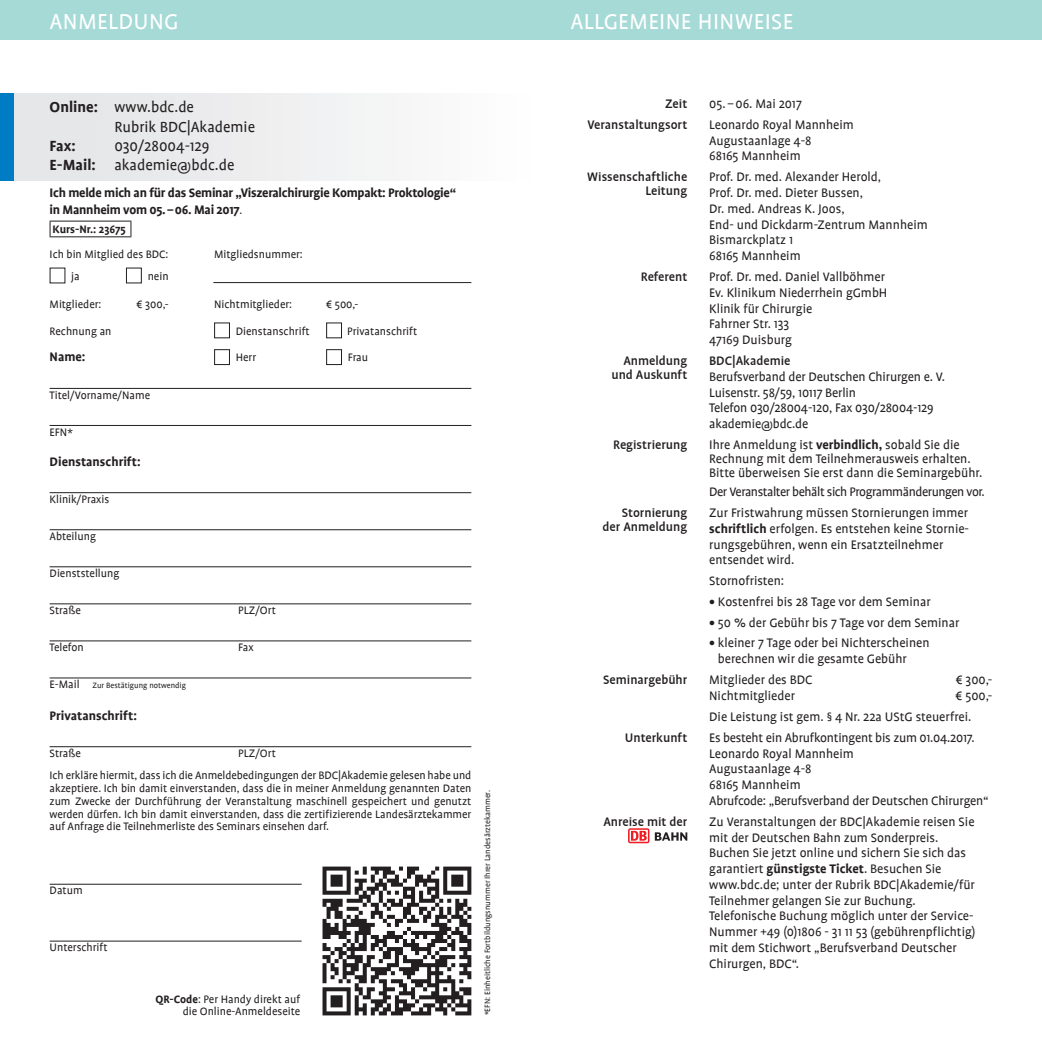
<style>
.page{position:relative;width:1042px;height:1042px;background:#fff}
.page>*{position:absolute;margin:0;border:0;box-sizing:border-box;transform-origin:0 0}
.t1{font:24.5px "Profile";letter-spacing:.015em;color:#fff}
.t2{font:16.62px/19.2px "Profile";color:#231f20}
.t3{font:700 16.62px "Profile";color:#231f20}
.t4{font:14px/15.8px "Profile";color:#231f20}
.t5{font:500 14px/14px "Profile";color:#231f20;text-align:right}
.t6{font:700 14px/16.8px "Profile";letter-spacing:-.02em;color:#231f20}
.t7{font:14px "Profile";letter-spacing:-.03em;color:#231f20}
.t8{font:12.25px/12.8px "Profile";color:#231f20;text-align:right}
.t9{font:700 12.25px "Profile";color:#231f20}
.t10{font:8.75px "Profile";color:#231f20}
.s1{font-weight:700}
.s2{font-weight:400;font-size:12.25px}
.s3{font-size:12.25px}
</style>
<div class="page">
<div style="left:0;top:0;width:1042px;height:40px;background:#a6dad6"></div>
<div style="left:0;top:93px;width:536px;height:88px;background:linear-gradient(to right,#e2e3e5,#fdfdfd)"></div>
<hr style="left:213px;top:282px;width:258px;height:1px;background:#231f20">
<hr style="left:50px;top:388px;width:421px;height:1px;background:#231f20">
<hr style="left:50px;top:425px;width:421px;height:1px;background:#231f20">
<hr style="left:50px;top:492px;width:421px;height:1px;background:#231f20">
<hr style="left:50px;top:529px;width:421px;height:1px;background:#231f20">
<hr style="left:50px;top:566px;width:421px;height:1px;background:#231f20">
<hr style="left:50px;top:603px;width:421px;height:1px;background:#231f20">
<hr style="left:50px;top:640px;width:421px;height:1px;background:#231f20">
<hr style="left:50px;top:677px;width:421px;height:1px;background:#231f20">
<hr style="left:50px;top:746px;width:421px;height:1px;background:#231f20">
<hr style="left:50px;top:884px;width:252px;height:1px;background:#231f20">
<hr style="left:50px;top:941px;width:252px;height:1px;background:#231f20">
<hr style="left:50px;top:221px;width:81px;height:1px;background:#231f20">
<svg style="left:50px;top:221px;width:1px;height:15px"></svg>
<svg style="left:130px;top:221px;width:1px;height:15px"></svg>
<hr style="left:50px;top:236px;width:81px;height:1px;background:#231f20">
<div style="left:126px;top:268px;width:16px;height:15px;border:1px solid #231f20"></div>
<div style="left:214px;top:322px;width:16px;height:16px;border:1px solid #231f20"></div>
<div style="left:326px;top:322px;width:16px;height:16px;border:1px solid #231f20"></div>
<div style="left:214px;top:349px;width:16px;height:16px;border:1px solid #231f20"></div>
<div style="left:326px;top:349px;width:16px;height:16px;border:1px solid #231f20"></div>
<div style="left:0;top:93px;width:13px;height:88px;background:#007cc4"></div>
<svg style="left:628px;top:828px;width:21px;height:15px"></svg>
<svg style="left:629px;top:830px;width:19px;height:12px"></svg>
<svg style="left:631px;top:831px;width:16px;height:9px"></svg>
<svg style="left:655px;top:832px;width:32px;height:8px"></svg>
<svg style="left:322px;top:866px;width:149px;height:149px"></svg>
<h1 class="t1" style="left:50px;top:9px;width:29px">Anmeldun</h1>
<h1 class="t1" style="left:164px;top:9px;width:16px">g</h1>
<p class="t2" style="left:114px;top:98px;width:142px;text-indent:-65px"><span class="s1">Online:</span> www.bdc.de<br>Rubrik BDC|Akademie</p>
<p class="t3" style="left:50px;top:137px;width:28px">Fax:</p>
<p class="t2" style="left:50px;top:136px;width:186px;text-indent:65px">030/28004-129<br><span class="s1">E-Mail:</span> akademie@bdc.de</p>
<p class="t6" style="left:50px;top:184px;width:408px">Ich melde mich an für das Seminar „Viszeralchirurgie Kompakt: Proktologie“ in Mannheim vom 05.–06. Mai 2017<span class="s2">.</span></p>
<p class="t9" style="left:53px;top:222px;width:75px">Kurs-Nr.: 23675</p>
<p class="t8" style="left:50px;top:248px;width:120px">Ich bin Mitglied des BDC:</p>
<p class="t8" style="left:214px;top:248px;width:90px">Mitgliedsnummer:</p>
<p class="t8" style="left:71px;top:270px;width:10px">ja</p>
<p class="t8" style="left:148px;top:270px;width:22px">nein</p>
<p class="t8" style="left:50px;top:298px;width:53px">Mitglieder:</p>
<p class="t8" style="left:137px;top:298px;width:34px">€ 300,-</p>
<p class="t8" style="left:214px;top:298px;width:79px">Nichtmitglieder:</p>
<p class="t8" style="left:326px;top:298px;width:34px">€ 500,-</p>
<p class="t8" style="left:50px;top:325px;width:63px">Rechnung an</p>
<p class="t8" style="left:236px;top:325px;width:75px">Dienstanschrift</p>
<p class="t8" style="left:347px;top:325px;width:72px">Privatanschrift</p>
<p class="t6" style="left:50px;top:349px;width:37px">Name:</p>
<p class="t8" style="left:236px;top:351px;width:22px">Herr</p>
<p class="t8" style="left:348px;top:351px;width:22px">Frau</p>
<p class="t8" style="left:50px;top:388px;width:102px">Titel/Vorname/Name</p>
<p class="t8" style="left:50px;top:425px;width:25px">EFN*</p>
<p class="t6" style="left:50px;top:453px;width:93px">Dienstanschrift:</p>
<p class="t8" style="left:50px;top:493px;width:61px">Klinik/Praxis</p>
<p class="t8" style="left:50px;top:530px;width:48px">Abteilung</p>
<p class="t8" style="left:50px;top:567px;width:71px">Dienststellung</p>
<p class="t8" style="left:50px;top:604px;width:33px">Straße</p>
<p class="t8" style="left:238px;top:604px;width:39px">PLZ/Ort</p>
<p class="t8" style="left:50px;top:641px;width:36px">Telefon</p>
<p class="t8" style="left:238px;top:641px;width:17px">Fax</p>
<p class="t10" style="left:50px;top:681px;width:138px"><span class="s3">E-Mail</span> Zur Bestätigung notwendig</p>
<p class="t6" style="left:50px;top:707px;width:89px">Privatanschrift:</p>
<p class="t8" style="left:50px;top:747px;width:33px">Straße</p>
<p class="t8" style="left:50px;top:742px;width:423px;line-height:22.6px;text-align:center">PLZ/Ort<br>Ich erkläre hiermit, dass ich die Anmeldebedingungen der BDC|Akademie gelesen habe und</p>
<p class="t8" style="left:50px;top:782px;width:423px;text-align:justify">akzeptiere. Ich bin damit einverstanden, dass die in meiner Anmeldung genannten Daten zum Zwecke der Durchführung der Veranstaltung maschinell gespeichert und genutzt werden dürfen. Ich bin damit einverstanden, dass die zertifizierende Landesärztekammer auf Anfrage die Teilnehmerliste des Seminars einsehen darf.</p>
<p class="t8" style="left:50px;top:884px;width:35px">Datum</p>
<p class="t8" style="left:50px;top:941px;width:60px">Unterschrift</p>
<p class="t8" style="left:156px;top:992px;width:146px"><span class="s1">QR-Code</span>: Per Handy direkt auf die Online-Anmeldeseite</p>
<p class="t10" style="left:483px;top:1015px;width:227px;rotate:-90deg">*EFN: Einheitliche Fortbildungsnummer Ihrer Landesärztekammer.</p>
<h1 class="t1" style="left:570px;top:9px;width:61px">Allgemeine</h1>
<h1 class="t1" style="left:698px;top:9px;width:67px">Hinweise</h1>
<p class="t5" style="left:665px;top:97px;width:24px">Zeit</p>
<p class="t4" style="left:709px;top:96px;width:94px">05. –06. Mai 2017</p>
<p class="t5" style="left:587px;top:118px;width:101px">Veranstaltungsort</p>
<p class="t4" style="left:709px;top:117px;width:146px">Leonardo Royal Mannheim<br>Augustaanlage 4-8<br>68165 Mannheim</p>
<p class="t5" style="left:587px;top:170px;width:102px">Wissenschaftliche<br>Leitung</p>
<p class="t4" style="left:709px;top:169px;width:220px">Prof. Dr. med. Alexander Herold,<br>Prof. Dr. med. Dieter Bussen,<br>Dr. med. Andreas K. Joos,<br>End- und Dickdarm-Zentrum Mannheim<br>Bismarckplatz 1<br>68165 Mannheim</p>
<p class="t5" style="left:641px;top:270px;width:48px">Referent</p>
<p class="t4" style="left:709px;top:269px;width:180px">Prof. Dr. med. Daniel Vallböhmer<br>Ev. Klinikum Niederrhein gGmbH<br>Klinik für Chirurgie<br>Fahrner Str. 133<br>47169 Duisburg</p>
<p class="t5" style="left:611px;top:354px;width:77px">Anmeldung und Auskunft</p>
<p class="t5" style="left:709px;top:354px;width:83px">BDC|Akademie</p>
<p class="t4" style="left:709px;top:369px;width:237px">Berufsverband der Deutschen Chirurgen e. V.<br>Luisenstr. 58/59, 10117 Berlin<br>Telefon 030/28004-120, Fax 030/28004-129 akademie@bdc.de</p>
<p class="t5" style="left:613px;top:438px;width:76px">Registrierung</p>
<p class="t4" style="left:709px;top:438px;width:275px;line-height:14px">Ihre Anmeldung ist <span class="s1">verbindlich,</span> sobald Sie die<br>Rechnung mit dem Teilnehmerausweis erhalten.<br>Bitte überweisen Sie erst dann die Seminargebühr.</p>
<p class="t7" style="left:709px;top:485px;width:277px">Der Veranstalter behält sich Programmänderungen vor.</p>
<p class="t5" style="left:602px;top:506px;width:86px">Stornierung der Anmeldung</p>
<p class="t4" style="left:709px;top:505px;width:261px">Zur Fristwahrung müssen Stornierungen immer <span class="s1">schriftlich</span> erfolgen. Es entstehen keine Stornie&shy;rungsgebühren, wenn ein Ersatzteilnehmer entsendet wird.</p>
<p class="t4" style="left:709px;top:573px;width:76px">Stornofristen:</p>
<p class="t4" style="left:709px;top:594px;width:223px"><span class="s1">•</span> Kostenfrei bis 28 Tage vor dem Seminar</p>
<p class="t4" style="left:709px;top:614px;width:252px"><span class="s1">•</span> 50 % der Gebühr bis 7 Tage vor dem Seminar</p>
<p class="t4" style="left:718px;top:635px;width:213px;text-indent:-9px"><span class="s1">•</span> kleiner 7 Tage oder bei Nichterscheinen berechnen wir die gesamte Gebühr</p>
<p class="t5" style="left:603px;top:673px;width:86px">Seminargebühr</p>
<p class="t4" style="left:709px;top:672px;width:105px">Mitglieder des BDC</p>
<p class="t4" style="left:956px;top:672px;width:38px">€ 300,-</p>
<p class="t4" style="left:709px;top:688px;width:87px">Nichtmitglieder</p>
<p class="t4" style="left:709px;top:685px;width:285px;line-height:21px;text-indent:246px">€ 500,-<br>Die Leistung ist gem. § 4 Nr. 22a UStG steuerfrei.</p>
<p class="t5" style="left:625px;top:730px;width:64px">Unterkunft</p>
<p class="t4" style="left:709px;top:730px;width:281px">Es besteht ein Abrufkontingent bis zum 01.04.2017.<br>Leonardo Royal Mannheim<br>Augustaanlage 4-8<br>68165 Mannheim<br>Abrufcode: „Berufsverband der Deutschen Chirurgen“</p>
<p class="t5" style="left:603px;top:814px;width:85px">Anreise mit der</p>
<p class="t4" style="left:709px;top:814px;width:268px">Zu Veranstaltungen der BDC|Akademie reisen Sie mit der Deutschen Bahn zum Sonderpreis.<br>Buchen Sie jetzt online und sichern Sie sich das garantiert <span class="s1">günstigste Ticket</span>. Besuchen Sie www.bdc.de; unter der Rubrik BDC|Akademie/für Teilnehmer gelangen Sie zur Buchung.<br>Telefonische Buchung möglich unter der Service-Nummer +49 (0)1806 - 31 11 53 (gebührenpflichtig) mit dem Stichwort „Berufsverband Deutscher Chirurgen, BDC“.</p>
</div>
